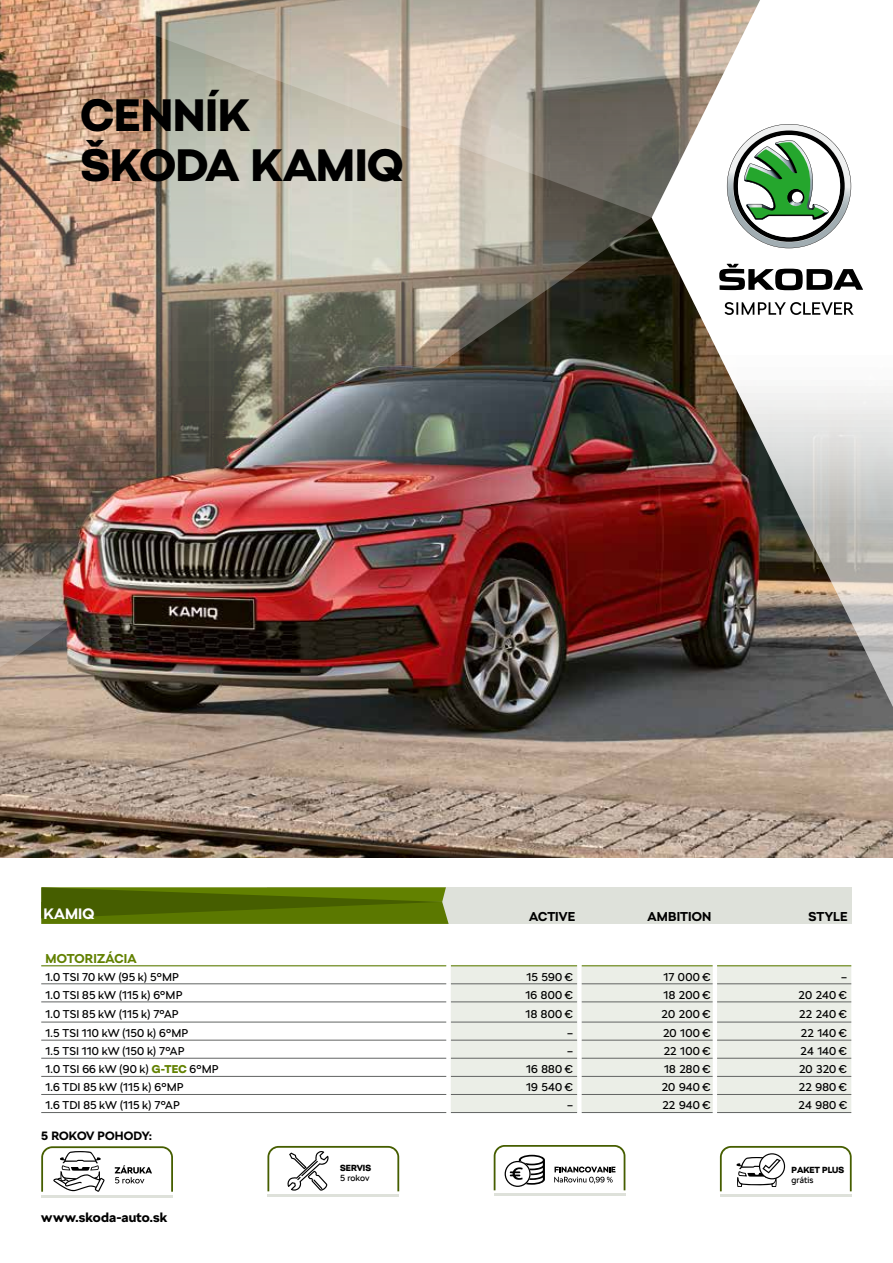
<style>
.page{position:relative;width:893px;height:1263px;background:#fff}
.page>*{position:absolute;margin:0;border:0;box-sizing:border-box;transform-origin:0 0}
.t1{font:900 45px/49.5px "SKODA Next";letter-spacing:.005em;color:#000}
.t2{font:700 15px "SKODA Next";letter-spacing:.01em;color:#fff}
.t3{font:700 13.5px "SKODA Next";letter-spacing:.01em;color:#000}
.t4{font:700 12.75px "SKODA Next";letter-spacing:.005em;color:#000}
.t5{font:700 12.75px "SKODA Next";letter-spacing:.01em;color:#628100}
.t6{font:700 12px "SKODA Next";letter-spacing:.01em;color:#000}
.t7{font:11.25px "SKODA Next";letter-spacing:.01em;color:#000}
.t8{font:900 8.85px "SKODA Next";letter-spacing:-.01em;color:#000}
.t9{font:8.85px "SKODA Next";color:#000}
.s1{font-family:"SKODA Next Arabic";font-weight:900;color:#628100}
</style>
<div class="page">
<div style="left:268px;top:887px;width:584px;height:37px;background:#dee1da"></div>
<svg style="left:41px;top:887px;width:408px;height:37px;background:#567104"></svg>
<img style="left:0;top:676px;width:893px;height:181px">
<div style="left:451px;top:966px;width:400px;height:146px;background:#ebeee7"></div>
<hr style="left:41px;top:983px;width:405px;height:1px;background:#626463">
<hr style="left:451px;top:983px;width:126px;height:1px;background:#626463">
<hr style="left:581px;top:983px;width:132px;height:1px;background:#626463">
<hr style="left:717px;top:983px;width:134px;height:1px;background:#626463">
<hr style="left:41px;top:1002px;width:405px;height:1px;background:#626463">
<hr style="left:451px;top:1002px;width:126px;height:1px;background:#626463">
<hr style="left:581px;top:1002px;width:132px;height:1px;background:#626463">
<hr style="left:717px;top:1002px;width:134px;height:1px;background:#626463">
<hr style="left:41px;top:1022px;width:405px;height:1px;background:#626463">
<hr style="left:451px;top:1022px;width:126px;height:1px;background:#626463">
<hr style="left:581px;top:1022px;width:132px;height:1px;background:#626463">
<hr style="left:717px;top:1022px;width:134px;height:1px;background:#626463">
<hr style="left:41px;top:1040px;width:405px;height:1px;background:#626463">
<hr style="left:451px;top:1040px;width:126px;height:1px;background:#626463">
<hr style="left:581px;top:1040px;width:132px;height:1px;background:#626463">
<hr style="left:717px;top:1040px;width:134px;height:1px;background:#626463">
<hr style="left:41px;top:1058px;width:405px;height:1px;background:#626463">
<hr style="left:451px;top:1058px;width:126px;height:1px;background:#626463">
<hr style="left:581px;top:1058px;width:132px;height:1px;background:#626463">
<hr style="left:717px;top:1058px;width:134px;height:1px;background:#626463">
<hr style="left:41px;top:1076px;width:405px;height:1px;background:#626463">
<hr style="left:451px;top:1076px;width:126px;height:1px;background:#626463">
<hr style="left:581px;top:1076px;width:132px;height:1px;background:#626463">
<hr style="left:717px;top:1076px;width:134px;height:1px;background:#626463">
<hr style="left:41px;top:1094px;width:405px;height:1px;background:#626463">
<hr style="left:451px;top:1094px;width:126px;height:1px;background:#626463">
<hr style="left:581px;top:1094px;width:132px;height:1px;background:#626463">
<hr style="left:717px;top:1094px;width:134px;height:1px;background:#626463">
<hr style="left:41px;top:1112px;width:405px;height:1px;background:#626463">
<hr style="left:451px;top:1112px;width:126px;height:1px;background:#626463">
<hr style="left:581px;top:1112px;width:132px;height:1px;background:#626463">
<hr style="left:717px;top:1112px;width:134px;height:1px;background:#626463">
<hr style="left:41px;top:965px;width:405px;height:1px;background:#859d43">
<hr style="left:451px;top:965px;width:126px;height:1px;background:#859d43">
<hr style="left:581px;top:965px;width:132px;height:1px;background:#859d43">
<hr style="left:717px;top:965px;width:134px;height:1px;background:#859d43">
<hr style="left:577px;top:966px;width:4px;height:18px;background:#fff">
<hr style="left:577px;top:984px;width:4px;height:18px;background:#fff">
<hr style="left:577px;top:1002px;width:4px;height:20px;background:#fff">
<hr style="left:577px;top:1022px;width:4px;height:18px;background:#fff">
<hr style="left:577px;top:1040px;width:4px;height:18px;background:#fff">
<hr style="left:577px;top:1058px;width:4px;height:18px;background:#fff">
<hr style="left:577px;top:1076px;width:4px;height:18px;background:#fff">
<hr style="left:577px;top:1094px;width:4px;height:18px;background:#fff">
<hr style="left:713px;top:966px;width:4px;height:18px;background:#fff">
<hr style="left:713px;top:984px;width:4px;height:18px;background:#fff">
<hr style="left:713px;top:1002px;width:4px;height:20px;background:#fff">
<hr style="left:713px;top:1022px;width:4px;height:18px;background:#fff">
<hr style="left:713px;top:1040px;width:4px;height:18px;background:#fff">
<hr style="left:713px;top:1058px;width:4px;height:18px;background:#fff">
<hr style="left:713px;top:1076px;width:4px;height:18px;background:#fff">
<hr style="left:713px;top:1094px;width:4px;height:18px;background:#fff">
<svg style="left:652px;top:182px;width:241px;height:525px"></svg>
<img style="left:0;top:0;width:781px;height:676px">
<svg style="left:727px;top:124px;width:124px;height:124px"></svg>
<div style="left:792px;top:192px;width:11px;height:11px;background:#fff;border-radius:50%"></div>
<svg style="left:719px;top:264px;width:144px;height:26px"></svg>
<svg style="left:724px;top:302px;width:130px;height:13px"></svg>
<hr style="left:267px;top:1194px;width:132px;height:3px;background:#dee1da">
<svg style="left:267px;top:1146px;width:132px;height:45px"></svg>
<hr style="left:720px;top:1194px;width:132px;height:3px;background:#dee1da">
<svg style="left:720px;top:1146px;width:132px;height:45px"></svg>
<hr style="left:494px;top:1193px;width:131px;height:3px;background:#dee1da">
<svg style="left:494px;top:1146px;width:131px;height:45px"></svg>
<hr style="left:41px;top:1195px;width:132px;height:2px;background:#dee1da">
<svg style="left:41px;top:1146px;width:132px;height:46px"></svg>
<img style="left:63px;top:364px;width:461px;height:307px">
<h1 class="t1" style="left:81px;top:91px;width:324px">CENNÍK<br>ŠKODA KAMIQ</h1>
<h2 class="t2" style="left:43px;top:905px;width:53px">KAMIQ</h2>
<p class="t4" style="left:529px;top:908px;width:47px">ACTIVE</p>
<p class="t4" style="left:648px;top:908px;width:65px">AMBITION</p>
<p class="t4" style="left:808px;top:908px;width:41px">STYLE</p>
<p class="t5" style="left:45px;top:950px;width:93px">MOTORIZÁCIA</p>
<p class="t7" style="left:45px;top:970px;width:135px">1.0 TSI 70 kW (95 k) 5°MP</p>
<p class="t7" style="left:526px;top:970px;width:48px">15 590 €</p>
<p class="t7" style="left:664px;top:970px;width:49px">17 000 €</p>
<p class="t7" style="left:841px;top:970px;width:7px">–</p>
<p class="t7" style="left:45px;top:988px;width:138px">1.0 TSI 85 kW (115 k) 6°MP</p>
<p class="t7" style="left:525px;top:988px;width:49px">16 800 €</p>
<p class="t7" style="left:664px;top:988px;width:49px">18 200 €</p>
<p class="t7" style="left:799px;top:988px;width:50px">20 240 €</p>
<p class="t7" style="left:46px;top:1007px;width:135px">1.0 TSI 85 kW (115 k) 7°AP</p>
<p class="t7" style="left:526px;top:1007px;width:49px">18 800 €</p>
<p class="t7" style="left:662px;top:1007px;width:51px">20 200 €</p>
<p class="t7" style="left:799px;top:1007px;width:49px">22 240 €</p>
<p class="t7" style="left:46px;top:1026px;width:144px">1.5 TSI 110 kW (150 k) 6°MP</p>
<p class="t7" style="left:567px;top:1026px;width:7px">–</p>
<p class="t7" style="left:663px;top:1026px;width:49px">20 100 €</p>
<p class="t7" style="left:801px;top:1026px;width:48px">22 140 €</p>
<p class="t7" style="left:46px;top:1044px;width:140px">1.5 TSI 110 kW (150 k) 7°AP</p>
<p class="t7" style="left:567px;top:1044px;width:7px">–</p>
<p class="t7" style="left:664px;top:1044px;width:48px">22 100 €</p>
<p class="t7" style="left:801px;top:1044px;width:48px">24 140 €</p>
<p class="t7" style="left:46px;top:1062px;width:174px">1.0 TSI 66 kW (90 k) <span class="s1">G-TEC</span> 6°MP</p>
<p class="t7" style="left:526px;top:1062px;width:48px">16 880 €</p>
<p class="t7" style="left:664px;top:1062px;width:48px">18 280 €</p>
<p class="t7" style="left:799px;top:1062px;width:50px">20 320 €</p>
<p class="t7" style="left:46px;top:1081px;width:139px">1.6 TDI 85 kW (115 k) 6°MP</p>
<p class="t7" style="left:526px;top:1081px;width:48px">19 540 €</p>
<p class="t7" style="left:662px;top:1081px;width:50px">20 940 €</p>
<p class="t7" style="left:799px;top:1081px;width:50px">22 980 €</p>
<p class="t7" style="left:46px;top:1099px;width:136px">1.6 TDI 85 kW (115 k) 7°AP</p>
<p class="t7" style="left:567px;top:1099px;width:7px">–</p>
<p class="t7" style="left:662px;top:1099px;width:50px">22 940 €</p>
<p class="t7" style="left:799px;top:1099px;width:50px">24 980 €</p>
<p class="t8" style="left:113px;top:1003px;width:54px">PAKET PLUS</p>
<p class="t9" style="left:113px;top:1013px;width:23px">grátis</p>
<p class="t9" style="left:793px;top:1101px;width:31px">5 rokov</p>
<p class="t6" style="left:41px;top:1128px;width:112px">5 ROKOV POHODY:</p>
<p class="t3" style="left:41px;top:1209px;width:128px">www.skoda‑auto.sk</p>
<p class="t8" style="left:340px;top:1163px;width:32px">SERVIS</p>
<p class="t9" style="left:340px;top:1173px;width:31px">5 rokov</p>
<p class="t8" style="left:792px;top:1165px;width:54px">PAKET PLUS</p>
<p class="t9" style="left:792px;top:1175px;width:23px">grátis</p>
</div>
